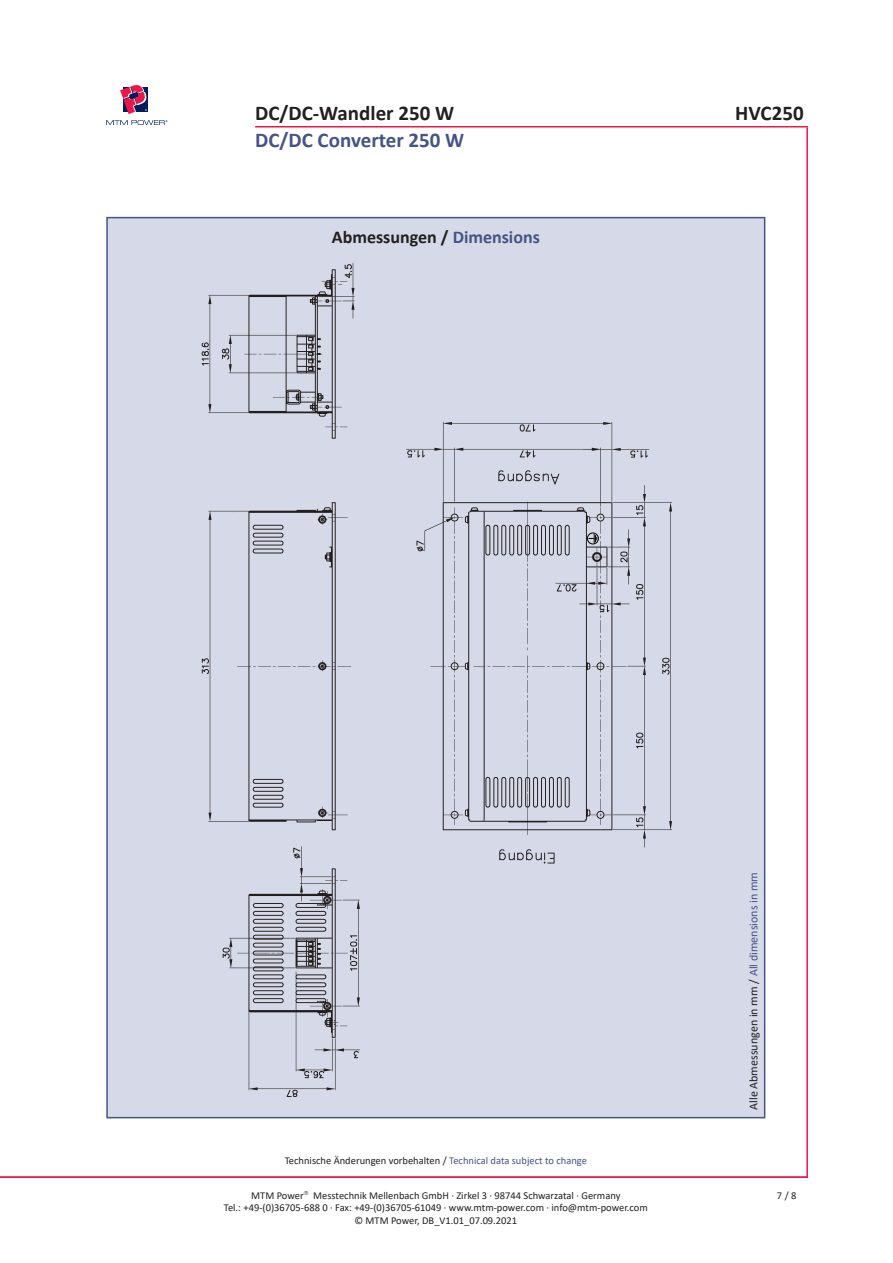
<style>
.page{position:relative;width:893px;height:1263px;background:#fff}
.page>*{position:absolute;margin:0;border:0;box-sizing:border-box;transform-origin:0 0}
.t1{font:700 21px "Calibri";color:#231f20}
.t2{font:700 21px "Calibri";color:#455485}
.t3{font:700 18px "Calibri";color:#231f20}
.t4{font:12px "Calibri";color:#231f20}
.t5{font:10.5px/12.6px "Calibri";color:#231f20;text-align:center}
.s1{color:#455485}
</style>
<div class="page">
<hr style="left:255px;top:126px;width:553px;height:1px;background:#ed164b">
<hr style="left:806px;top:127px;width:2px;height:1051px;background:#ed164b">
<svg style="left:106px;top:85px;width:61px;height:40px"></svg>
<hr style="left:0;top:1176px;width:808px;height:2px;background:#ed164b">
<div style="left:106px;top:217px;width:659px;height:901px;background:#d6d9e7;border:2px solid #455485"></div>
<img style="left:201px;top:263px;width:471px;height:834px">
<div style="left:587px;top:533px;width:12px;height:11px;border:1px solid #000;border-radius:50%"></div>
<svg style="left:588px;top:534px;width:9px;height:9px"></svg>
<p class="t1" style="left:255px;top:98px;width:201px">DC/DC-Wandler 250 W</p>
<p class="t1" style="left:735px;top:98px;width:70px">HVC250</p>
<p class="t2" style="left:255px;top:125px;width:211px">DC/DC Converter 250 W</p>
<p class="t3" style="left:332px;top:224px;width:210px">Abmessungen / <span class="s1">Dimensions</span></p>
<p class="t5" style="left:285px;top:1153px;width:304px">Technische Änderungen vorbehalten / <span class="s1">Technical data subject to change</span></p>
<p class="t5" style="left:224px;top:1188px;width:426px">MTM Power➔ Messtechnik Mellenbach GmbH · Zirkel 3 · 98744 Schwarzatal · Germany<br>Tel.: +49-(0)36705-688 0 · Fax: +49-(0)36705-61049 · www.mtm-power.com · info@mtm-power.com © MTM Power, DB_V1.01_07.09.2021</p>
<p class="t4" style="left:745px;top:1110px;width:239px;rotate:-90deg">Alle Abmessungen in mm / <span class="s1">All dimensions in mm</span></p>
<p class="t5" style="left:777px;top:1188px;width:21px">7 / 8</p>
</div>
